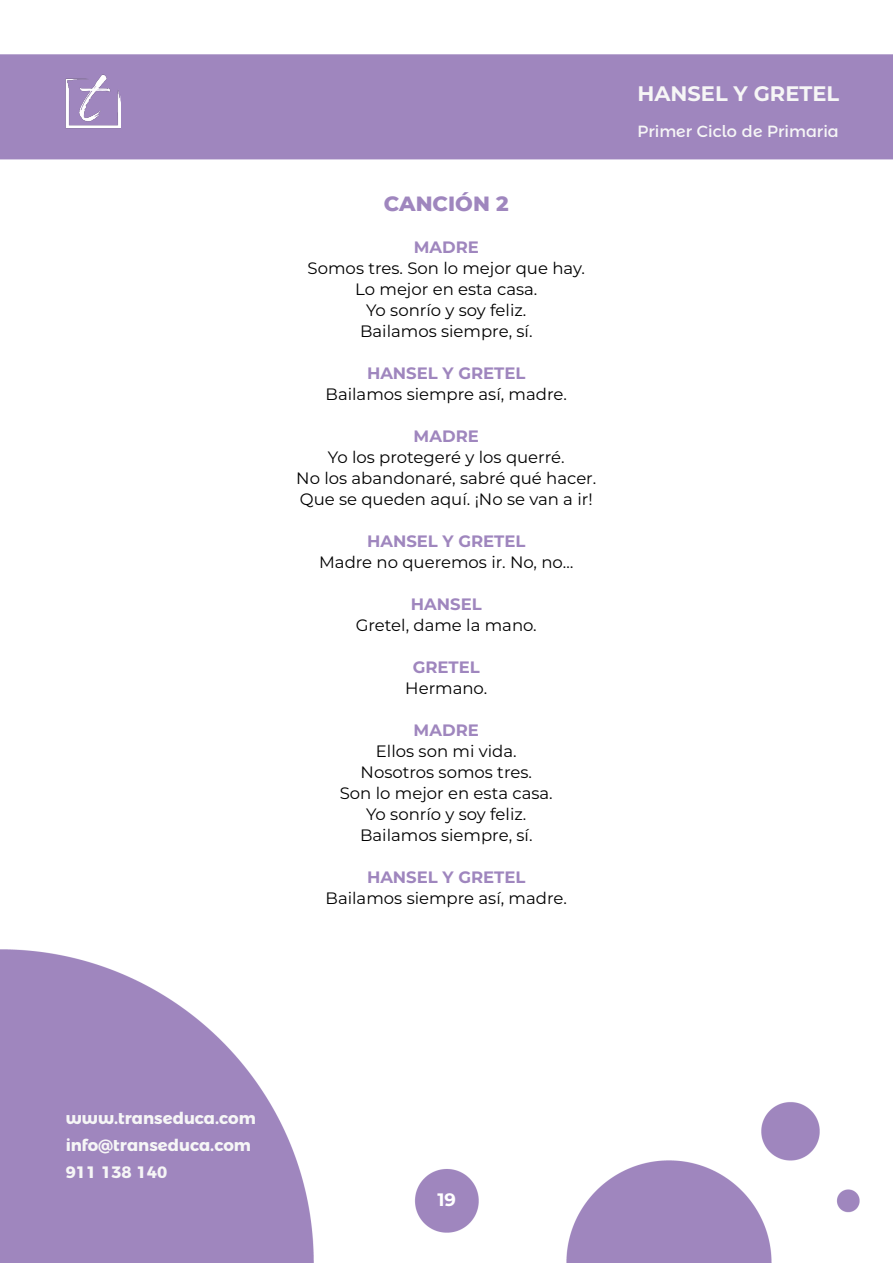
<style>
.page{position:relative;width:893px;height:1263px;background:#fff}
.page>*{position:absolute;margin:0;border:0;box-sizing:border-box;transform-origin:0 0}
.t1{font:700 21px "Montserrat";color:#f6f6f6}
.t2{font:800 21px "Montserrat";color:#9f86be}
.t3{font:700 18px "Montserrat";color:#fff}
.t4{font:16.5px/21px "Montserrat";color:#000;text-align:center}
.t5{font:700 16.5px "Montserrat";color:#9f86be}
.t6{font:700 16.5px/27px "Montserrat Alternates";color:#f6f6f6}
.t7{font:16.2px "Montserrat Alternates";color:#f6f6f6}
</style>
<div class="page">
<img style="left:0;top:54px;width:893px;height:1209px">
<img style="left:66px;top:74px;width:55px;height:66px">
<p class="t2" style="left:384px;top:188px;width:126px">CANCIÓN 2</p>
<p class="t5" style="left:414px;top:236px;width:67px">MADRE</p>
<p class="t4" style="left:308px;top:257px;width:279px">Somos tres. Son lo mejor que hay.<br>Lo mejor en esta casa.<br>Yo sonrío y soy feliz.<br>Bailamos siempre, sí.</p>
<p class="t5" style="left:367px;top:362px;width:160px">HANSEL Y GRETEL</p>
<p class="t4" style="left:326px;top:383px;width:243px">Bailamos siempre así, madre.</p>
<p class="t5" style="left:414px;top:425px;width:67px">MADRE</p>
<p class="t4" style="left:296px;top:446px;width:301px">Yo los protegeré y los querré.<br>No los abandonaré, sabré qué hacer.<br>Que se queden aquí. ¡No se van a ir!</p>
<p class="t5" style="left:367px;top:530px;width:160px">HANSEL Y GRETEL</p>
<p class="t4" style="left:319px;top:551px;width:256px">Madre no queremos ir. No, no…</p>
<p class="t5" style="left:411px;top:593px;width:72px">HANSEL</p>
<p class="t4" style="left:356px;top:614px;width:183px">Gretel, dame la mano.</p>
<p class="t5" style="left:413px;top:656px;width:69px">GRETEL</p>
<p class="t4" style="left:405px;top:677px;width:83px">Hermano.</p>
<p class="t5" style="left:414px;top:719px;width:67px">MADRE</p>
<p class="t4" style="left:340px;top:740px;width:214px">Ellos son mi vida.<br>Nosotros somos tres.<br>Son lo mejor en esta casa.<br>Yo sonrío y soy feliz.<br>Bailamos siempre, sí.</p>
<p class="t5" style="left:367px;top:866px;width:160px">HANSEL Y GRETEL</p>
<p class="t4" style="left:326px;top:887px;width:243px">Bailamos siempre así, madre.</p>
<p class="t1" style="left:637px;top:79px;width:203px">HANSEL Y GRETEL</p>
<p class="t7" style="left:637px;top:119px;width:203px">Primer Ciclo de Primaria</p>
<p class="t6" style="left:66px;top:1103px;width:192px">www.transeduca.com info@transeduca.com<br>911 138 140</p>
<p class="t3" style="left:437px;top:1186px;width:20px">19</p>
</div>
